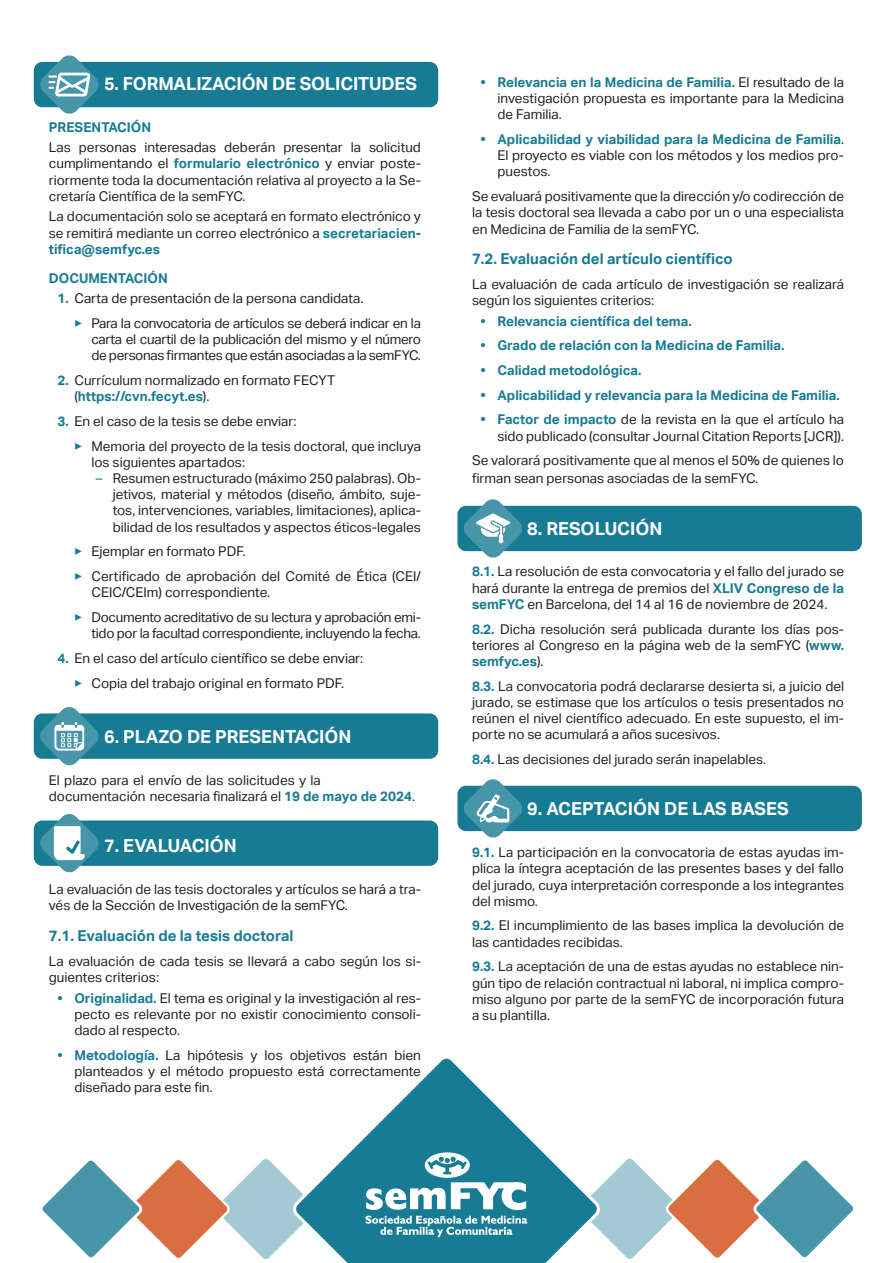
<style>
.page{position:relative;width:893px;height:1263px;background:#fff}
.page>*{position:absolute;margin:0;border:0;box-sizing:border-box;transform-origin:0 0}
.Tit_1{font:700 18px "Aktiv Grotesk";color:#fff}
.tit2{font:700 15px "Aktiv Grotesk";color:#187b94}
.Texto{font:13.5px/16.2px "Aktiv Grotesk";color:#231f20;text-align:justify}
.Texto-2{font:700 13.5px "Aktiv Grotesk";color:#187b94}
.Texto-3{font:13.5px/16.2px "Aktiv Grotesk";letter-spacing:-.02em;color:#231f20;text-align:right}
.s1{font-weight:700;color:#187b94}
.s2{color:#187b94}
</style>
<div class="page">
<svg style="left:604px;top:1158px;width:250px;height:101px"></svg>
<svg style="left:42px;top:1159px;width:250px;height:100px"></svg>
<div style="left:34px;top:820px;width:404px;height:46px;background:#187b94;border-radius:9px"></div>
<svg style="left:39px;top:814px;width:60px;height:59px"></svg>
<div style="left:34px;top:62px;width:404px;height:45px;background:#187b94;border-radius:9px"></div>
<svg style="left:39px;top:55px;width:60px;height:59px"></svg>
<div style="left:34px;top:713px;width:404px;height:46px;background:#187b94;border-radius:9px"></div>
<svg style="left:39px;top:707px;width:60px;height:59px"></svg>
<div style="left:457px;top:786px;width:405px;height:45px;background:#187b94;border-radius:9px"></div>
<svg style="left:463px;top:779px;width:60px;height:59px"></svg>
<div style="left:457px;top:506px;width:405px;height:45px;background:#187b94;border-radius:9px"></div>
<svg style="left:463px;top:499px;width:60px;height:59px"></svg>
<svg style="left:292px;top:1058px;width:312px;height:205px"></svg>
<svg style="left:366px;top:1152px;width:161px;height:85px"></svg>
<p class="Tit_1" style="left:104px;top:73px;width:314px">5. FORMALIZACIÓN DE SOLICITUDES</p>
<p class="Texto-2" style="left:49px;top:119px;width:104px">PRESENTACIÓN</p>
<p class="Texto" style="left:49px;top:140px;width:374px">Las personas interesadas deberán presentar la solicitud cumplimentando el <span class="s1">formulario electrónico</span> y enviar poste&shy;riormente toda la documentación relativa al proyecto a la Se&shy;cretaría Científica de la semFYC.</p>
<p class="Texto" style="left:49px;top:209px;width:374px">La documentación solo se aceptará en formato electrónico y se remitirá mediante un correo electrónico a <span class="s1">secretariacien&shy;tifica@semfyc.es</span></p>
<p class="Texto-2" style="left:49px;top:270px;width:120px">DOCUMENTACIÓN</p>
<p class="Texto" style="left:57px;top:290px;width:307px"><span class="s1">1.</span> Carta de presentación de la persona candidata.</p>
<p class="Texto" style="left:91px;top:315px;width:331px;text-indent:-17px"><span class="s2">▶</span> Para la convocatoria de artículos se deberá indicar en la carta el cuartil de la publicación del mismo y el número de personas firmantes que están asociadas a la semFYC.</p>
<p class="Texto" style="left:74px;top:372px;width:262px;text-indent:-17px"><span class="s1">2.</span> Currículum normalizado en formato FECYT (<span class="s1">https://cvn.fecyt.es</span>).</p>
<p class="Texto" style="left:57px;top:413px;width:241px"><span class="s1">3.</span> En el caso de la tesis se debe enviar:</p>
<p class="Texto" style="left:91px;top:438px;width:331px;text-indent:-17px"><span class="s2">▶</span> Memoria del proyecto de la tesis doctoral, que incluya los siguientes apartados:</p>
<p class="Texto" style="left:113px;top:470px;width:310px;text-indent:-17px"><span class="s2">–</span> Resumen estructurado (máximo 250 palabras). Ob&shy;jetivos, material y métodos (diseño, ámbito, suje&shy;tos, intervenciones, variables, limitaciones), aplica&shy;bilidad de los resultados y aspectos éticos-legales</p>
<p class="Texto" style="left:74px;top:543px;width:173px"><span class="s2">▶</span> Ejemplar en formato PDF.</p>
<p class="Texto" style="left:91px;top:568px;width:331px;text-indent:-17px"><span class="s2">▶</span> Certificado de aprobación del Comité de Ética (CEI/<br>CEIC/CEIm) correspondiente.</p>
<p class="Texto-3" style="left:74px;top:609px;width:348px"><span class="s2">▶</span> Documento acreditativo de su lectura y aprobación emi&shy;tido por la facultad correspondiente, incluyendo la fecha.</p>
<p class="Texto" style="left:57px;top:650px;width:307px"><span class="s1">4.</span> En el caso del artículo científico se debe enviar:</p>
<p class="Texto" style="left:74px;top:675px;width:271px"><span class="s2">▶</span> Copia del trabajo original en formato PDF.</p>
<p class="Tit_1" style="left:104px;top:726px;width:249px">6. PLAZO DE PRESENTACIÓN</p>
<p class="Texto" style="left:49px;top:772px;width:368px">El plazo para el envío de las solicitudes y la documentación necesaria finalizará el <span class="s1">19 de mayo de 2024</span>.</p>
<p class="Tit_1" style="left:104px;top:836px;width:134px">7. EVALUACIÓN</p>
<p class="Texto" style="left:49px;top:881px;width:374px">La evaluación de las tesis doctorales y artículos se hará a tra&shy;vés de la Sección de Investigación de la semFYC.</p>
<p class="tit2" style="left:49px;top:927px;width:246px">7.1. Evaluación de la tesis doctoral</p>
<p class="Texto" style="left:49px;top:953px;width:374px">La evaluación de cada tesis se llevará a cabo según los si&shy;guientes criterios:</p>
<p class="Texto" style="left:74px;top:990px;width:348px;text-indent:-17px"><span class="s1">• Originalidad.</span> El tema es original y la investigación al res&shy;pecto es relevante por no existir conocimiento consoli&shy;dado al respecto.</p>
<p class="Texto" style="left:74px;top:1047px;width:348px;text-indent:-17px"><span class="s1">• Metodología.</span> La hipótesis y los objetivos están bien planteados y el método propuesto está correctamente diseñado para este fin.</p>
<p class="Texto" style="left:497px;top:74px;width:348px;text-indent:-17px"><span class="s1">• Relevancia en la Medicina de Familia.</span> El resultado de la investigación propuesta es importante para la Medicina de Familia.</p>
<p class="Texto" style="left:497px;top:131px;width:348px;text-indent:-17px"><span class="s1">• Aplicabilidad y viabilidad para la Medicina de Familia</span>.<br>El proyecto es viable con los métodos y los medios pro&shy;puestos.</p>
<p class="Texto" style="left:472px;top:188px;width:374px">Se evaluará positivamente que la dirección y/o codirección de la tesis doctoral sea llevada a cabo por un o una especialista en Medicina de Familia de la semFYC.</p>
<p class="tit2" style="left:472px;top:250px;width:262px">7.2. Evaluación del artículo científico</p>
<p class="Texto" style="left:472px;top:276px;width:374px">La evaluación de cada artículo de investigación se realizará según los siguientes criterios:</p>
<p class="Texto-2" style="left:480px;top:313px;width:213px">• Relevancia científica del tema.</p>
<p class="Texto-2" style="left:480px;top:338px;width:306px">• Grado de relación con la Medicina de Familia.</p>
<p class="Texto-2" style="left:480px;top:362px;width:162px">• Calidad metodológica.</p>
<p class="Texto-2" style="left:480px;top:387px;width:361px">• Aplicabilidad y relevancia para la Medicina de Familia.</p>
<p class="Texto" style="left:480px;top:412px;width:365px;text-align:right"><span class="s1">• Factor de impacto</span> de la revista en la que el artículo ha sido publicado (consultar Journal Citation Reports [JCR]).</p>
<p class="Texto" style="left:472px;top:452px;width:374px;line-height:18px">Se valorará positivamente que al menos el 50% de quienes lo firman sean personas asociadas de la semFYC.</p>
<p class="Tit_1" style="left:527px;top:518px;width:137px">8. RESOLUCIÓN</p>
<p class="Texto" style="left:472px;top:564px;width:374px"><span class="s1">8.1.</span> La resolución de esta convocatoria y el fallo del jurado se hará durante la entrega de premios del <span class="s1">XLIV Congreso de la semFYC</span> en Barcelona, del 14 al 16 de noviembre de 2024.</p>
<p class="Texto" style="left:472px;top:621px;width:374px"><span class="s1">8.2.</span> Dicha resolución será publicada durante los días pos&shy;teriores al Congreso en la página web de la semFYC (<span class="s1">www. semfyc.es</span>).</p>
<p class="Texto" style="left:472px;top:678px;width:374px"><span class="s1">8.3.</span> La convocatoria podrá declararse desierta si, a juicio del jurado, se estimase que los artículos o tesis presentados no reúnen el nivel científico adecuado. En este supuesto, el im&shy;porte no se acumulará a años sucesivos.</p>
<p class="Texto" style="left:472px;top:751px;width:296px"><span class="s1">8.4.</span> Las decisiones del jurado serán inapelables.</p>
<p class="Tit_1" style="left:527px;top:799px;width:263px">9. ACEPTACIÓN DE LAS BASES</p>
<p class="Texto" style="left:472px;top:844px;width:374px"><span class="s1">9.1.</span> La participación en la convocatoria de estas ayudas im&shy;plica la íntegra aceptación de las presentes bases y del fallo del jurado, cuya interpretación corresponde a los integrantes del mismo.</p>
<p class="Texto" style="left:472px;top:918px;width:374px"><span class="s1">9.2.</span> El incumplimiento de las bases implica la devolución de las cantidades recibidas.</p>
<p class="Texto" style="left:472px;top:958px;width:374px"><span class="s1">9.3.</span> La aceptación de una de estas ayudas no establece nin&shy;gún tipo de relación contractual ni laboral, ni implica compro&shy;miso alguno por parte de la semFYC de incorporación futura a su plantilla.</p>
</div>
